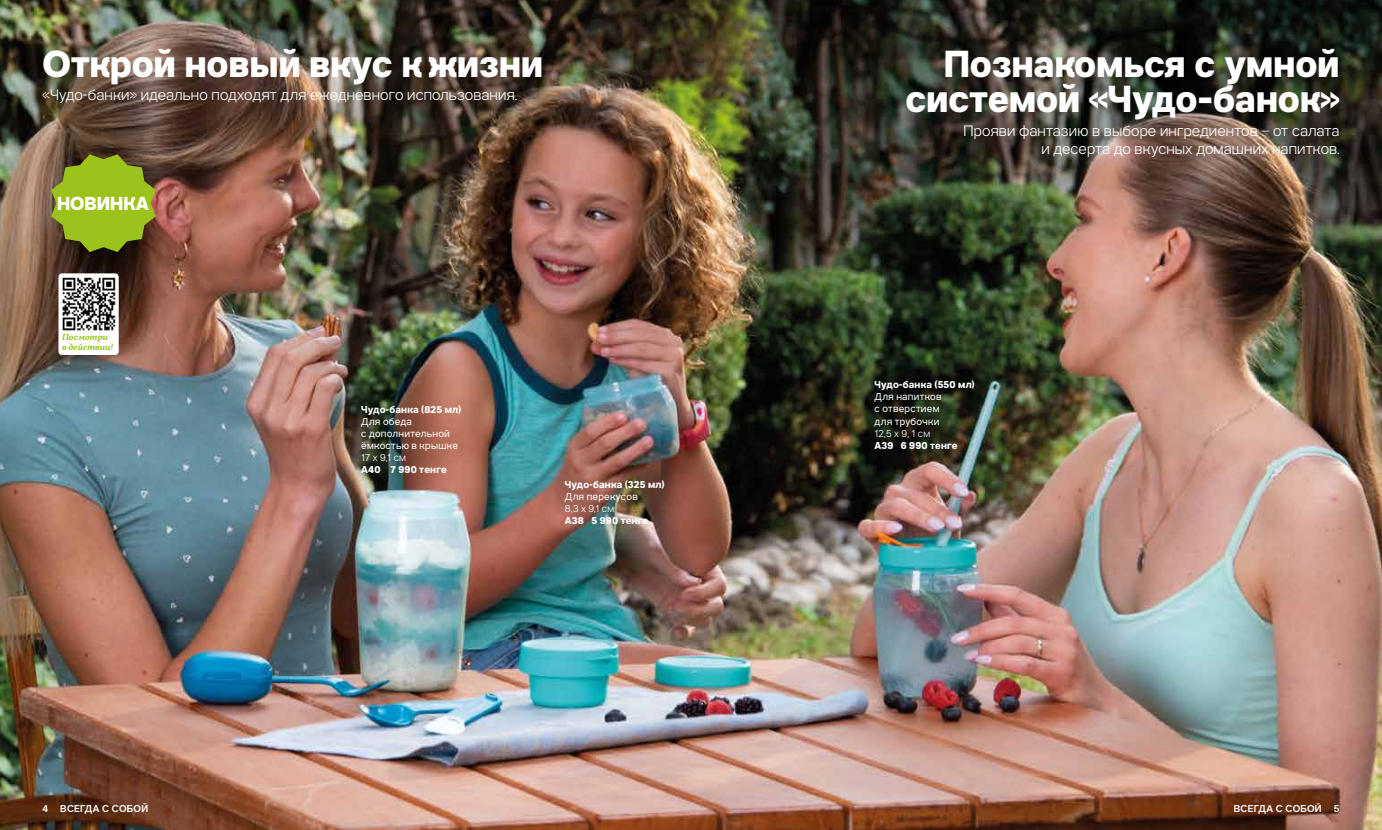
<style>
.page{position:relative;width:1382px;height:830px;background:#fff}
.page>*{position:absolute;margin:0;border:0;box-sizing:border-box;transform-origin:0 0}
.t1{font:800 37.5px/35px "Tupper PRO";color:#fff;text-align:right}
.t2{font:800 18.75px "Tupper PRO";color:#fff}
.t3{font:300 15px/18px "Tupper PRO";letter-spacing:.005em;color:#fff;text-align:right}
.t4{font:700 10px "Tupper PRO";letter-spacing:.015em;color:#fff}
.t5{font:10px/12px "Tupper PRO";letter-spacing:.025em;color:#fff}
.t6{font:300 10px "Tupper PRO";letter-spacing:.02em;color:#fff}
.t7{font:500 10px "Tupper PRO";letter-spacing:.02em;color:#fff}
.t8{font:italic 700 8.75px/10px "Tupper Serif";letter-spacing:.015em;color:#9bc31c}
</style>
<div class="page">
<img style="left:0;top:0;width:1382px;height:829px">
<div style="left:58px;top:273px;width:61px;height:82px;background:#fff;border-radius:4px"></div>
<img style="left:62px;top:277px;width:53px;height:53px">
<svg style="left:51px;top:154px;width:105px;height:98px;background:#869b20"></svg>
<h1 class="t1" style="left:43px;top:46px;width:502px">Открой новый вкус к жизни</h1>
<p class="t3" style="left:43px;top:84px;width:476px">«Чудо-банки» идеально подходят для ежедневного использования.</p>
<p class="t2" style="left:57px;top:192px;width:93px">НОВИНКА</p>
<p class="t8" style="left:62px;top:332px;width:53px">Посмотри в действии!</p>
<p class="t4" style="left:361px;top:401px;width:101px">Чудо-банка (825 мл)</p>
<p class="t5" style="left:361px;top:415px;width:98px">Для обеда<br>с дополнительной ёмкостью в крышке</p>
<p class="t6" style="left:361px;top:449px;width:46px">17 х 9,1 см</p>
<p class="t4" style="left:361px;top:461px;width:87px">А40 7 990 тенге</p>
<p class="t4" style="left:565px;top:475px;width:101px">Чудо-банка (325 мл)</p>
<p class="t5" style="left:565px;top:489px;width:74px">Для перекусов</p>
<p class="t6" style="left:565px;top:499px;width:51px">8,3 x 9,1 см</p>
<p class="t4" style="left:565px;top:511px;width:85px">А38 5 990 тенге</p>
<h1 class="t1" style="left:906px;top:46px;width:435px">Познакомься с умной системой «Чудо-банок»</h1>
<p class="t3" style="left:964px;top:121px;width:377px">Прояви фантазию в выборе ингредиентов – от салата и десерта до вкусных домашних напитков.</p>
<p class="t4" style="left:875px;top:377px;width:102px">Чудо-банка (550 мл)</p>
<p class="t5" style="left:875px;top:390px;width:68px">Для напитков с отверстием для трубочки</p>
<p class="t6" style="left:875px;top:425px;width:57px">12,5 х 9, 1 см</p>
<p class="t4" style="left:875px;top:437px;width:85px">А39 6 990 тенге</p>
<p class="t7" style="left:43px;top:800px;width:107px">4 ВСЕГДА С СОБОЙ</p>
<p class="t7" style="left:1234px;top:800px;width:107px">ВСЕГДА С СОБОЙ 5</p>
</div>
